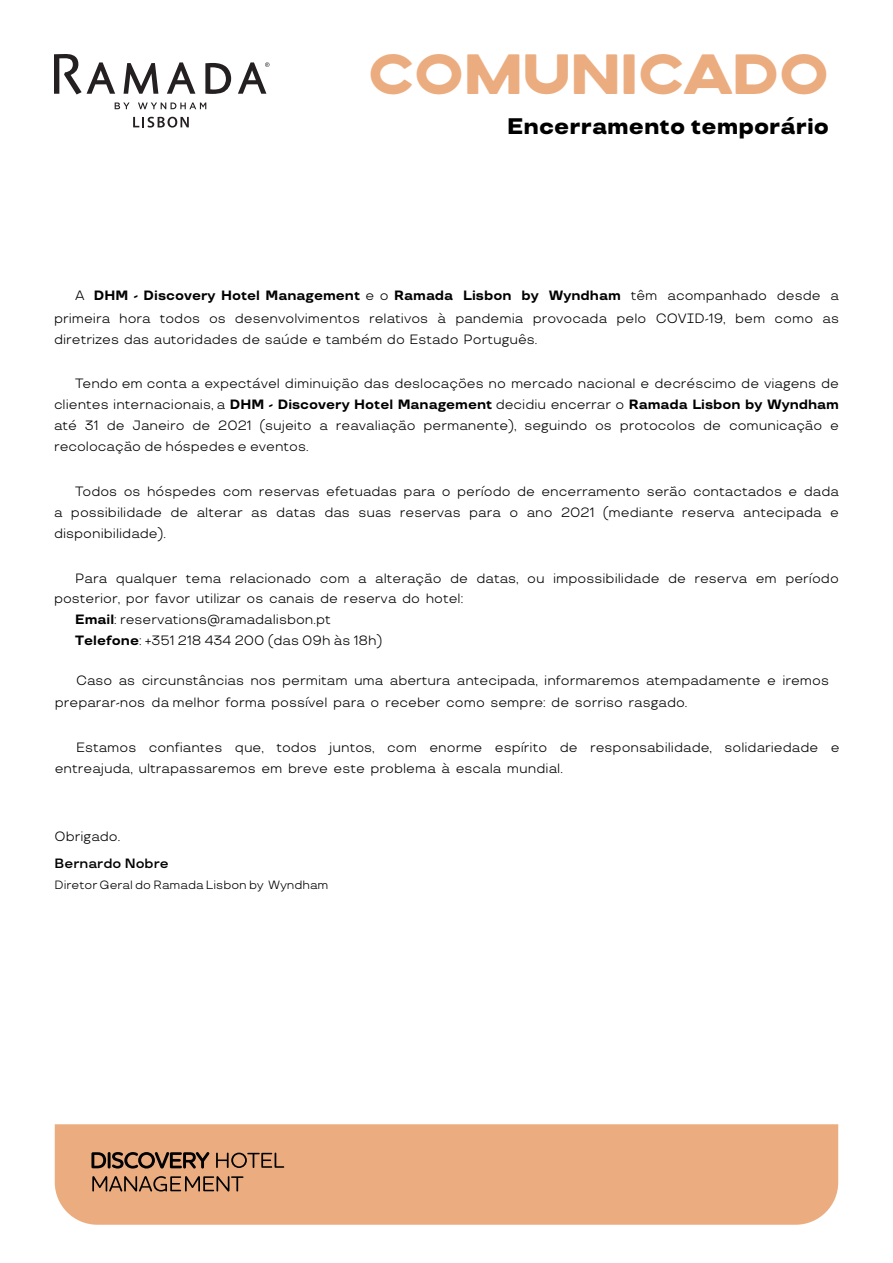
<style>
.page{position:relative;width:893px;height:1263px;background:#fff}
.page>*{position:absolute;margin:0;border:0;box-sizing:border-box;transform-origin:0 0}
.t1{font:49.5px "Boston Skyline Sans Clean";color:#ebad80}
.t2{font:800 22.5px "TT Travels";color:#000}
.t3{font:13.5px/21px "TT Travels";color:#000;text-align:justify}
.t4{font:600 13.5px "TT Travels";color:#000}
.t5{font:12px "TT Travels";color:#000}
.s1{font-weight:700}
</style>
<div class="page">
<div style="left:55px;top:1124px;width:783px;height:101px;background:#ebad80"></div>
<svg style="left:91px;top:1152px;width:15px;height:16px"></svg>
<hr style="left:108px;top:1152px;width:3px;height:16px;background:#000">
<svg style="left:112px;top:1152px;width:97px;height:16px;background:#805e46"></svg>
<svg style="left:216px;top:1152px;width:68px;height:16px"></svg>
<svg style="left:92px;top:1176px;width:151px;height:15px;background:#a47859"></svg>
<svg style="left:54px;top:54px;width:215px;height:40px"></svg>
<svg style="left:133px;top:117px;width:56px;height:11px"></svg>
<svg style="left:115px;top:103px;width:15px;height:6px"></svg>
<svg style="left:138px;top:102px;width:68px;height:7px"></svg>
<h1 class="t1" style="left:368px;top:48px;width:462px">COMUNICADO</h1>
<h2 class="t2" style="left:507px;top:112px;width:323px">Encerramento temporário</h2>
<p class="t3" style="left:54px;top:285px;width:786px;line-height:21.9px;text-indent:21px">A <span class="s1">DHM - Discovery Hotel Management</span> e o <span class="s1">Ramada Lisbon by Wyndham</span> têm acompanhado desde a primeira hora todos os desenvolvimentos relativos à pandemia provocada pelo COVID-19, bem como as diretrizes das autoridades de saúde e também do Estado Português.</p>
<p class="t3" style="left:54px;top:373px;width:787px;text-indent:21px">Tendo em conta a expectável diminuição das deslocações no mercado nacional e decréscimo de viagens de clientes internacionais, a <span class="s1">DHM - Discovery Hotel Management</span> decidiu encerrar o <span class="s1">Ramada Lisbon by Wyndham </span>até 31 de Janeiro de 2021 (sujeito a reavaliação permanente), seguindo os protocolos de comunicação e recolocação de hóspedes e eventos.</p>
<p class="t3" style="left:54px;top:481px;width:786px;text-indent:21px">Todos os hóspedes com reservas efetuadas para o período de encerramento serão contactados e dada a possibilidade de alterar as datas das suas reservas para o ano 2021 (mediante reserva antecipada e disponibilidade).</p>
<p class="t3" style="left:75px;top:568px;width:765px">Para qualquer tema relacionado com a alteração de datas, ou impossibilidade de reserva em período</p>
<p class="t3" style="left:54px;top:588px;width:411px">posterior, por favor utilizar os canais de reserva do hotel:</p>
<p class="t3" style="left:75px;top:609px;width:257px"><span class="s1">Email</span>: reservations@ramadalisbon.pt</p>
<p class="t3" style="left:75px;top:630px;width:309px"><span class="s1">Telefone</span>: +351 218 434 200 (das 09h às 18h)</p>
<p class="t3" style="left:55px;top:669px;width:776px;line-height:22px;text-indent:21px">Caso as circunstâncias nos permitam uma abertura antecipada, informaremos atempadamente e iremos preparar-nos da melhor forma possível para o receber como sempre: de sorriso rasgado.</p>
<p class="t3" style="left:55px;top:736px;width:786px;text-indent:21px">Estamos confiantes que, todos juntos, com enorme espírito de responsabilidade, solidariedade e entreajuda, ultrapassaremos em breve este problema à escala mundial.</p>
<p class="t3" style="left:55px;top:826px;width:67px">Obrigado.</p>
<p class="t4" style="left:55px;top:855px;width:116px">Bernardo Nobre</p>
<p class="t5" style="left:55px;top:877px;width:275px">Diretor Geral do Ramada Lisbon by Wyndham</p>
</div>
